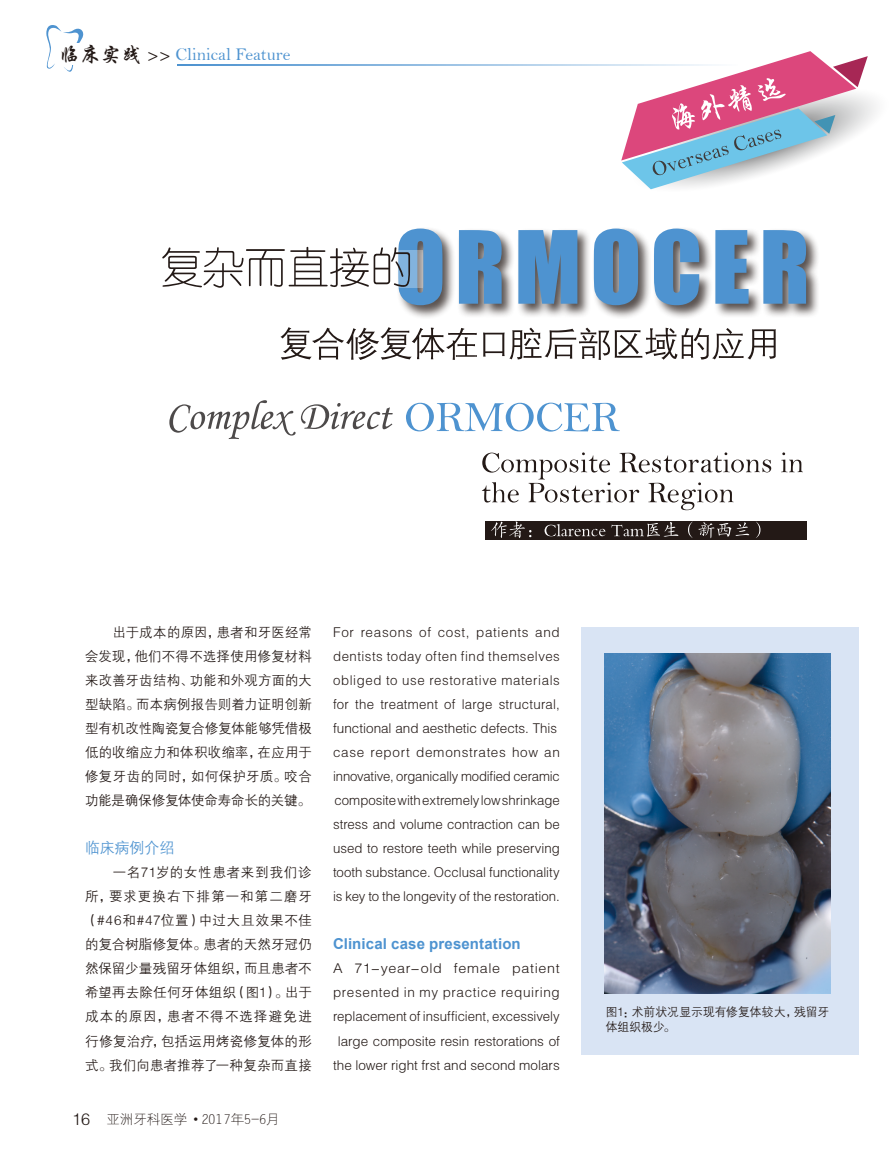
<style>
.page{position:relative;width:893px;height:1170px;background:#fff}
.page>*{position:absolute;margin:0;border:0;box-sizing:border-box;transform-origin:0 0}
.正文{font:18px "Bell";color:#4e93d0}
.正文-2{font:16.5px "FZZDXJW GB1 0";color:#231916}
.正文-3{font:700 15px "Arial";letter-spacing:.01em;color:#4e93d0}
.正文-4{font:15px "FZZDXJW GB1 0";color:#4e93d0}
.正文-5{font:13.5px/24px "FZZDXJW GB1 0";color:#231916;text-align:justify}
.正文-6{font:13.5px/24px "FZZDXJW GB1 0";color:#231916;text-align:justify;scale:1.06 1}
.t1{font:13.5px "FZXDXK GBK1 0";color:#231916}
.正文-7{font:12px/15px "FZZDXJW GB1 0";color:#231916}
.s1{font-family:"FZXKJW GB1 0";font-size:21px;color:#231916}
.s2{font-family:"FZZDXJW GB1 0";color:#231916}
.s3{font-family:"Arial"}
</style>
<div class="page">
<svg style="left:46px;top:25px;width:38px;height:47px"></svg>
<div style="left:59px;top:43px;width:110px;height:22px;background:#fff"></div>
<hr style="left:177px;top:64px;width:561px;height:2px;background:#4e93d0">
<div style="left:581px;top:627px;width:278px;height:427px;background:#d9e4f4"></div>
<svg style="left:406px;top:402px;width:214px;height:29px"></svg>
<svg style="left:482px;top:452px;width:321px;height:58px"></svg>
<svg style="left:599px;top:51px;width:277px;height:139px"></svg>
<div style="left:396px;top:226px;width:424px;height:93px;background:#231916;opacity:.75"></div>
<svg style="left:169px;top:400px;width:224px;height:39px"></svg>
<svg style="left:162px;top:228px;width:644px;height:77px"></svg>
<svg style="left:280px;top:327px;width:496px;height:33px"></svg>
<div style="left:485px;top:521px;width:322px;height:18px;background:#231916"></div>
<svg style="left:491px;top:521px;width:270px;height:17px"></svg>
<img style="left:604px;top:653px;width:227px;height:340px">
<p class="正文" style="left:59px;top:44px;width:233px"><span class="s1">临床实践</span> <span class="s2">&gt;&gt;</span> Clinical Feature</p>
<p class="正文-5" style="left:85px;top:621px;width:228px;text-indent:28px">出于成本的原因，患者和牙医经常会发现，他们不得不选择使用修复材料来改善牙齿结构、功能和外观方面的大型缺陷。而本病例报告则着力证明创新型有机改性陶瓷复合修复体能够凭借极低的收缩应力和体积收缩率，在应用于修复牙齿的同时，如何保护牙质。咬合功能是确保修复体使命寿命长的关键。</p>
<p class="正文-4" style="left:85px;top:840px;width:91px">临床病例介绍</p>
<p class="正文-5" style="left:85px;top:861px;width:228px;text-indent:28px">一名71岁的女性患者来到我们诊所，要求更换右下排第一和第二磨牙（#46和#47位置）中过大且效果不佳的复合树脂修复体。患者的天然牙冠仍然保留少量残留牙体组织，而且患者不希望再去除任何牙体组织（图1）。出于成本的原因，患者不得不选择避免进行修复治疗，包括运用烤瓷修复体的形式。我们向患者推荐了一种复杂而直接</p>
<p class="正文-2" style="left:72px;top:1110px;width:20px">16</p>
<p class="t1" style="left:106px;top:1111px;width:175px">亚洲牙科医学 <span class="s3">•</span> 2017年5-6月</p>
<p class="正文-5" style="left:333px;top:621px;width:228px">For reasons of cost, patients and dentists today often find themselves obliged to use restorative materials for the treatment of large structural, functional and aesthetic defects. This</p>
<p class="正文-5" style="left:333px;top:741px;width:228px">case report demonstrates how an innovative, organically modified ceramic</p>
<p class="正文-5" style="left:333px;top:789px;width:228px">composite with extremely low shrinkage stress and volume contraction can be used to restore teeth while preserving tooth substance. Occlusal functionality is key to the longevity of the restoration.</p>
<p class="正文-3" style="left:333px;top:934px;width:189px">Clinical case presentation</p>
<p class="正文-6" style="left:333px;top:957px;width:215px">A 71-year-old female patient presented in my practice requiring replacement of insufficient, excessively</p>
<p class="正文-5" style="left:333px;top:1029px;width:228px;text-align:center">large composite resin restorations of the lower right frst and second molars</p>
<p class="正文-7" style="left:606px;top:1004px;width:225px">图1：术前状况显示现有修复体较大，残留牙体组织极少。</p>
</div>
